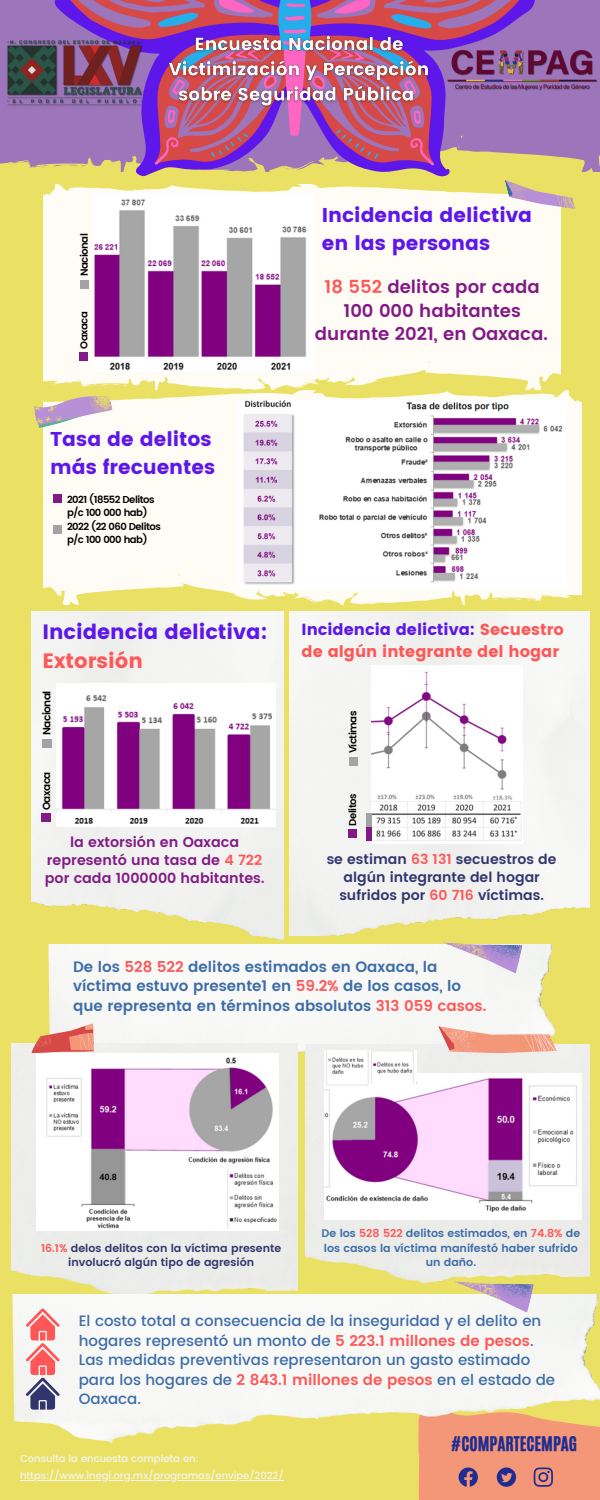
<style>
.page{position:relative;width:600px;height:1500px;background:#eae164}
.page>*{position:absolute;margin:0;border:0;box-sizing:border-box;transform-origin:0 0}
.t1{font:20.7px "Poppins";color:#5e17eb}
.t2{font:20.7px "Poppins";color:#ff5757}
.t3{font:20px/27.8px "Poppins";color:#5e17eb}
.t4{font:600 18px/23.2px "Poppins";color:#821986;text-align:center}
.t5{font:17px "CA Generated";color:#1f2d91}
.t6{font:16px/21.8px "Poppins";color:#ff5757}
.t7{font:500 15px/19.5px "Poppins";color:#3c6ca8}
.t8{font:600 15px/19.5px "Poppins";color:#3c6ca8}
.t9{font:600 14.2px/18px "Poppins";color:#821986;text-align:center}
.t10{font:600 14px/18px "Poppins";color:#31356e;text-align:center}
.t11{font:600 11px/14.2px "Poppins";color:#3c6ca8;text-align:center}
.t12{font:600 11px/14.2px "Poppins";color:#31356e;text-align:center}
.t13{font:600 10.5px "Poppins";letter-spacing:-.05em;color:#000}
.t14{font:600 10.4px "Poppins";letter-spacing:-.05em;color:#000}
.t15{font:600 10.1px "Poppins";letter-spacing:-.05em;color:#000}
.t16{font:500 10px "Poppins";color:#f4f4f4}
.t17{font:600 10px/13.5px "Poppins";letter-spacing:-.05em;color:#000}
.s1{color:#ff5757}
.s2{color:#5e17eb}
.s3{font-weight:600;color:#ff5757}
</style>
<div class="page">
<svg style="left:43px;top:184px;width:517px;height:206px;background:#fcf9e6"></svg>
<svg style="left:43px;top:391px;width:538px;height:213px;background:#fcf8e2"></svg>
<img style="left:32px;top:612px;width:251px;height:328px">
<div style="left:289px;top:612px;width:300px;height:324px;background:#f3f4f2"></div>
<svg style="left:505px;top:180px;width:70px;height:44px"></svg>
<svg style="left:34px;top:391px;width:79px;height:37px"></svg>
<div style="left:48px;top:945px;width:504px;height:107px;background:#f8f8f7"></div>
<img style="left:12px;top:1043px;width:286px;height:252px">
<svg style="left:440px;top:929px;width:83px;height:45px"></svg>
<svg style="left:418px;top:1443px;width:182px;height:57px;background:#e79079"></svg>
<img style="left:92px;top:193px;width:222px;height:179px">
<img style="left:237px;top:400px;width:330px;height:189px">
<div style="left:53px;top:494px;width:9px;height:9px;background:#821986"></div>
<div style="left:53px;top:525px;width:9px;height:9px;background:#a3a2a5"></div>
<img style="left:56px;top:684px;width:219px;height:142px">
<img style="left:372px;top:666px;width:150px;height:178px">
<div style="left:348px;top:829px;width:9px;height:9px;background:#821986"></div>
<div style="left:349px;top:757px;width:9px;height:9px;background:#a3a2a5"></div>
<div style="left:366px;top:827px;width:6px;height:14px;background:#821986"></div>
<div style="left:366px;top:813px;width:6px;height:14px;background:#a3a2a5"></div>
<img style="left:36px;top:1054px;width:242px;height:177px">
<img style="left:305px;top:1044px;width:284px;height:239px">
<img style="left:325px;top:1074px;width:256px;height:145px">
<hr style="left:20px;top:1480px;width:263px;height:1px;background:#f4f4f4">
<div style="left:79px;top:352px;width:9px;height:9px;background:#821986"></div>
<div style="left:80px;top:280px;width:9px;height:9px;background:#a3a2a5"></div>
<div style="left:41px;top:813px;width:10px;height:9px;background:#821986"></div>
<div style="left:42px;top:739px;width:10px;height:9px;background:#a3a2a5"></div>
<img style="left:325px;top:1050px;width:45px;height:38px">
<img style="left:370px;top:1050px;width:46px;height:34px">
<img style="left:12px;top:1295px;width:588px;height:148px">
<svg style="left:451px;top:1268px;width:83px;height:45px"></svg>
<svg style="left:26px;top:1309px;width:34px;height:101px;background:#d79fa8"></svg>
<img style="left:228px;top:1169px;width:50px;height:59px">
<svg style="left:438px;top:985px;width:119px;height:107px;background:#efdbd5"></svg>
<svg style="left:31px;top:1023px;width:63px;height:30px;background:#e5957a"></svg>
<svg style="left:4px;top:0;width:578px;height:177px"></svg>
<svg style="left:28px;top:0;width:533px;height:166px;background:#a462a0"></svg>
<img style="left:445px;top:26px;width:155px;height:87px">
<img style="left:2px;top:32px;width:145px;height:82px">
<img style="left:164px;top:26px;width:269px;height:89px">
<p class="t15" style="left:78px;top:276px;width:45px;rotate:-90deg">Nacional</p>
<p class="t17" style="left:77px;top:349px;width:39px;rotate:-90deg">Oaxaca</p>
<h2 class="t3" style="left:50px;top:425px;width:167px">Tasa de delitos más frecuentes</h2>
<p class="t17" style="left:67px;top:493px;width:95px">2021 (18552 Delitos p/c 100 000 hab)<br>2022 (22 060 Delitos p/c 100 000 hab)</p>
<h1 class="t1" style="left:42px;top:620px;width:226px">Incidencia delictiva:</h1>
<h1 class="t2" style="left:42px;top:649px;width:102px">Extorsión</h1>
<p class="t13" style="left:41px;top:735px;width:46px;rotate:-90deg">Nacional</p>
<p class="t14" style="left:40px;top:810px;width:40px;rotate:-90deg">Oaxaca</p>
<p class="t9" style="left:45px;top:833px;width:221px">la extorsión en Oaxaca representó una tasa de <span class="s1">4 722 </span>por cada 1000000 habitantes.</p>
<h2 class="t3" style="left:322px;top:201px;width:212px">Incidencia delictiva en las personas</h2>
<p class="t4" style="left:315px;top:276px;width:235px"><span class="s1">18 552</span> delitos por cada<br>100 000 habitantes durante 2021, en Oaxaca.</p>
<p class="t6" style="left:302px;top:619px;width:264px"><span class="s2">Incidencia delictiva:</span> Secuestro de algún integrante del hogar</p>
<p class="t15" style="left:347px;top:753px;width:44px;rotate:-90deg">Víctimas</p>
<p class="t17" style="left:346px;top:826px;width:33px;rotate:-90deg">Delitos</p>
<p class="t10" style="left:327px;top:851px;width:231px">se estiman <span class="s1">63 131</span> secuestros de algún integrante del hogar sufridos por <span class="s1">60 716</span> víctimas.</p>
<p class="t8" style="left:73px;top:957px;width:415px">De los <span class="s1">528 522</span> delitos estimados en Oaxaca, la víctima estuvo presente1 en <span class="s1">59.2%</span> de los casos, lo que representa en términos absolutos <span class="s1">313 059 casos.</span></p>
<p class="t12" style="left:41px;top:1241px;width:242px"><span class="s1">16.1%</span> delos delitos con la víctima presente involucró algún tipo de agresión</p>
<p class="t11" style="left:322px;top:1226px;width:260px">De los <span class="s1">528 522</span> delitos estimados, en <span class="s1">74.8%</span> de los casos la víctima manifestó haber sufrido un daño.</p>
<p class="t7" style="left:79px;top:1311px;width:478px">El costo total a consecuencia de la inseguridad y el delito en hogares representó un monto de <span class="s3">5 223.1 millones de pesos</span>.<br>Las medidas preventivas representaron un gasto estimado para los hogares de <span class="s3">2 843.1 millones de pesos</span> en el estado de Oaxaca.</p>
<p class="t16" style="left:20px;top:1453px;width:180px">Consulta la encuesta completa en:</p>
<p class="t16" style="left:20px;top:1470px;width:265px">https://www.inegi.org.mx/programas/envipe/2022/</p>
<p class="t5" style="left:451px;top:1432px;width:128px">#COMPARTECEMPAG</p>
</div>
